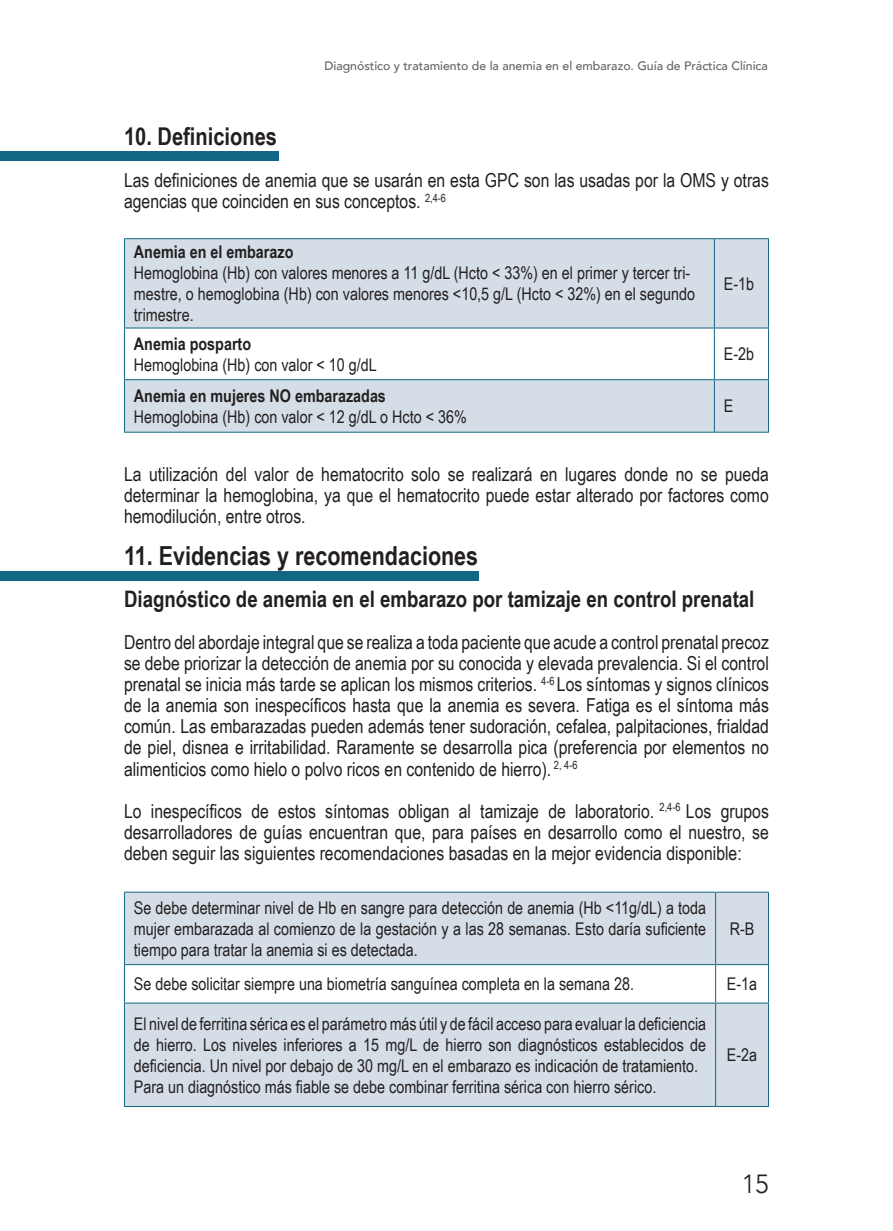
<style>
.page{position:relative;width:893px;height:1231px;background:#fff}
.page>*{position:absolute;margin:0;border:0;box-sizing:border-box;transform-origin:0 0}
.t1{font:700 26.25px "Arial Narrow";color:#231f20}
.t2{font:300 26.25px "Avenir";color:#231f20}
.t3{font:700 24.5px "Arial Narrow";color:#231f20}
.t4{font:700 22.75px "Arial Narrow";color:#231f20}
.t5{font:19.25px/21px "Arial Narrow";color:#231f20;text-align:justify}
.t6{font:17.5px/21px "Arial Narrow";color:#231f20}
.t7{font:700 17.5px "Arial Narrow";color:#231f20}
.t8{font:500 12.25px "Avenir";color:#636366}
</style>
<div class="page">
<svg style="left:125px;top:239px;width:643px;height:193px;fill:#d5dee6"></svg>
<hr style="left:124px;top:328px;width:1px;height:51px;background:#116785">
<hr style="left:714px;top:328px;width:1px;height:51px;background:#116785">
<hr style="left:768px;top:328px;width:1px;height:51px;background:#116785">
<hr style="left:124px;top:238px;width:590px;height:1px;background:#116785">
<hr style="left:124px;top:239px;width:1px;height:88px;background:#116785">
<hr style="left:124px;top:327px;width:590px;height:1px;background:#116785">
<hr style="left:714px;top:238px;width:55px;height:1px;background:#116785">
<hr style="left:714px;top:239px;width:1px;height:88px;background:#116785">
<hr style="left:768px;top:239px;width:1px;height:88px;background:#116785">
<hr style="left:714px;top:327px;width:55px;height:1px;background:#116785">
<hr style="left:124px;top:379px;width:590px;height:1px;background:#116785">
<hr style="left:124px;top:380px;width:1px;height:52px;background:#116785">
<hr style="left:124px;top:432px;width:590px;height:1px;background:#116785">
<hr style="left:714px;top:379px;width:55px;height:1px;background:#116785">
<hr style="left:714px;top:380px;width:1px;height:52px;background:#116785">
<hr style="left:768px;top:380px;width:1px;height:52px;background:#116785">
<hr style="left:714px;top:432px;width:55px;height:1px;background:#116785">
<svg style="left:125px;top:892px;width:643px;height:213px;fill:#d5dee6"></svg>
<hr style="left:124px;top:964px;width:1px;height:38px;background:#116785">
<hr style="left:715px;top:964px;width:1px;height:38px;background:#116785">
<hr style="left:768px;top:964px;width:1px;height:38px;background:#116785">
<hr style="left:124px;top:891px;width:592px;height:1px;background:#116785">
<hr style="left:124px;top:892px;width:1px;height:72px;background:#116785">
<hr style="left:124px;top:964px;width:592px;height:1px;background:#116785">
<hr style="left:716px;top:891px;width:53px;height:1px;background:#116785">
<hr style="left:715px;top:892px;width:1px;height:72px;background:#116785">
<hr style="left:768px;top:892px;width:1px;height:72px;background:#116785">
<hr style="left:716px;top:964px;width:53px;height:1px;background:#116785">
<hr style="left:124px;top:1002px;width:592px;height:1px;background:#116785">
<hr style="left:124px;top:1003px;width:1px;height:102px;background:#116785">
<hr style="left:124px;top:1105px;width:592px;height:1px;background:#116785">
<hr style="left:716px;top:1002px;width:53px;height:1px;background:#116785">
<hr style="left:715px;top:1003px;width:1px;height:102px;background:#116785">
<hr style="left:768px;top:1003px;width:1px;height:102px;background:#116785">
<hr style="left:716px;top:1105px;width:53px;height:1px;background:#116785">
<div style="left:0;top:151px;width:279px;height:10px;background:#116785"></div>
<div style="left:0;top:571px;width:478px;height:9px;background:#116785"></div>
<p class="t8" style="left:324px;top:55px;width:445px">Diagnóstico y tratamiento de la anemia en el embarazo. Guía de Práctica Clínica</p>
<p class="t3" style="left:124px;top:118px;width:154px">10. Definiciones</p>
<p class="t5" style="left:124px;top:169px;width:646px">Las definiciones de anemia que se usarán en esta GPC son las usadas por la OMS y otras agencias que coinciden en sus conceptos. <sup>2,4-6</sup></p>
<p class="t7" style="left:134px;top:239px;width:161px">Anemia en el embarazo</p>
<p class="t6" style="left:134px;top:262px;width:563px">Hemoglobina (Hb) con valores menores a 11 g/dL (Hcto &lt; 33%) en el primer y tercer tri&shy;mestre, o hemoglobina (Hb) con valores menores &lt;10,5 g/L (Hcto &lt; 32%) en el segundo trimestre.</p>
<p class="t6" style="left:724px;top:272px;width:32px">E-1b</p>
<p class="t7" style="left:134px;top:330px;width:119px">Anemia posparto</p>
<p class="t6" style="left:134px;top:353px;width:244px">Hemoglobina (Hb) con valor &lt; 10 g/dL</p>
<p class="t6" style="left:724px;top:343px;width:32px">E-2b</p>
<p class="t7" style="left:134px;top:382px;width:254px">Anemia en mujeres NO embarazadas</p>
<p class="t6" style="left:134px;top:405px;width:334px">Hemoglobina (Hb) con valor &lt; 12 g/dL o Hcto &lt; 36%</p>
<p class="t6" style="left:724px;top:395px;width:11px">E</p>
<p class="t5" style="left:124px;top:463px;width:646px">La utilización del valor de hematocrito solo se realizará en lugares donde no se pueda determinar la hemoglobina, ya que el hematocrito puede estar alterado por factores como hemodilución, entre otros.</p>
<h1 class="t1" style="left:124px;top:536px;width:356px">11. Evidencias y recomendaciones</h1>
<p class="t4" style="left:124px;top:582px;width:632px">Diagnóstico de anemia en el embarazo por tamizaje en control prenatal</p>
<p class="t5" style="left:124px;top:631px;width:646px">Dentro del abordaje integral que se realiza a toda paciente que acude a control prenatal precoz se debe priorizar la detección de anemia por su conocida y elevada prevalencia. Si el control prenatal se inicia más tarde se aplican los mismos criterios. <sup>4-6</sup> Los síntomas y signos clínicos de la anemia son inespecíficos hasta que la anemia es severa. Fatiga es el síntoma más común. Las embarazadas pueden además tener sudoración, cefalea, palpitaciones, frialdad de piel, disnea e irritabilidad. Raramente se desarrolla pica (preferencia por elementos no alimenticios como hielo o polvo ricos en contenido de hierro). <sup>2,</sup> <sup>4-6</sup></p>
<p class="t5" style="left:124px;top:799px;width:646px">Lo inespecíficos de estos síntomas obligan al tamizaje de laboratorio. <sup>2,4-6</sup> Los grupos desarrolladores de guías encuentran que, para países en desarrollo como el nuestro, se deben seguir las siguientes recomendaciones basadas en la mejor evidencia disponible:</p>
<p class="t6" style="left:134px;top:896px;width:574px;text-align:justify">Se debe determinar nivel de Hb en sangre para detección de anemia (Hb &lt;11g/dL) a toda mujer embarazada al comienzo de la gestación y a las 28 semanas. Esto daría suficiente tiempo para tratar la anemia si es detectada.</p>
<p class="t6" style="left:730px;top:917px;width:26px">R-B</p>
<p class="t6" style="left:134px;top:972px;width:502px">Se debe solicitar siempre una biometría sanguínea completa en la semana 28.</p>
<p class="t6" style="left:727px;top:972px;width:32px">E-1a</p>
<p class="t6" style="left:134px;top:1012px;width:574px">El nivel de ferritina sérica es el parámetro más útil y de fácil acceso para evaluar la deficiencia de hierro. Los niveles inferiores a 15 mg/L de hierro son diagnósticos establecidos de deficiencia. Un nivel por debajo de 30 mg/L en el embarazo es indicación de tratamiento.<br>Para un diagnóstico más fiable se debe combinar ferritina sérica con hierro sérico.</p>
<p class="t6" style="left:727px;top:1043px;width:32px">E-2a</p>
<h1 class="t2" style="left:742px;top:1167px;width:29px">15</h1>
</div>
